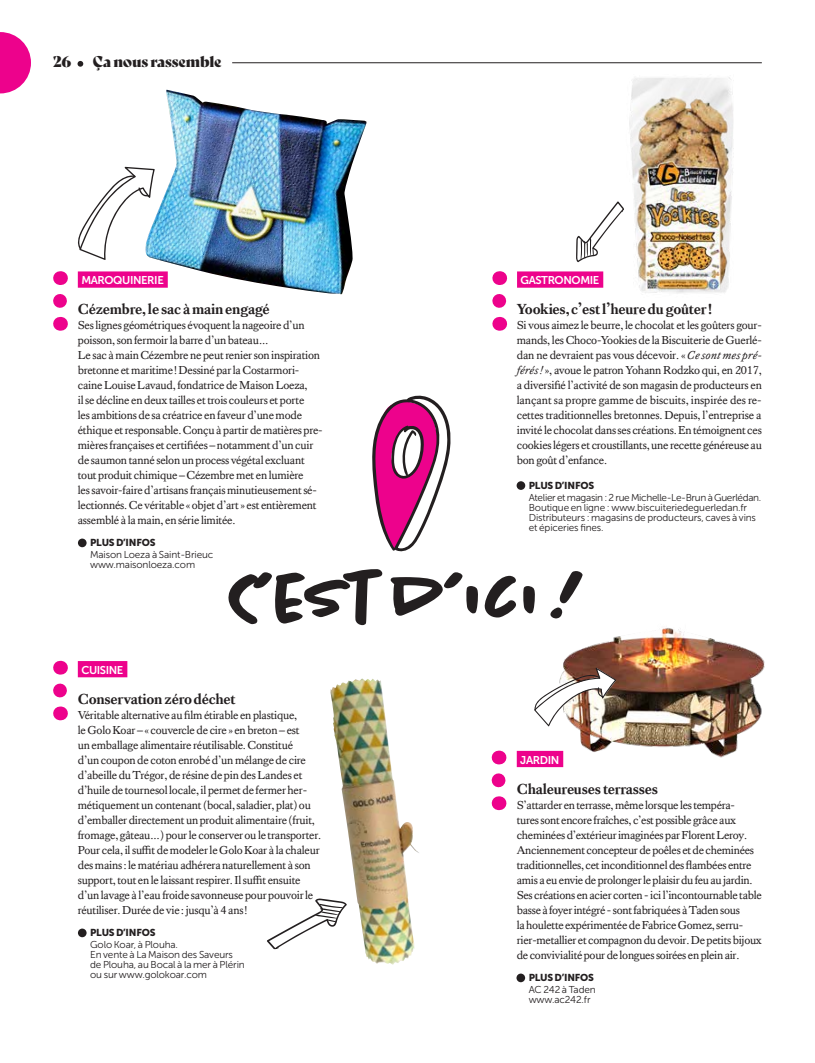
<style>
.page{position:relative;width:815px;height:1063px;background:#fff}
.page>*{position:absolute;margin:0;border:0;box-sizing:border-box;transform-origin:0 0}
.t1{font:700 66.25px "Chantal";letter-spacing:-.015em;color:#231f20}
.t2{font:700 15px "Kings Caslon";letter-spacing:-.02em;color:#231f20}
.t3{font:15px "Bely Display";letter-spacing:-.01em;color:#231f20}
.t4{font:11.88px/15px "Kings Caslon";letter-spacing:-.02em;color:#231f20}
.t5{font:11.25px "Museo Sans 700";letter-spacing:-.035em;color:#fff}
.t6{font:10px/10px "Museo Sans 300";letter-spacing:-.015em;color:#231f20}
.t7{font:10px "Museo Sans 900";letter-spacing:-.02em;color:#231f20}
.s1{font-style:italic}
</style>
<div class="page">
<img style="left:155px;top:90px;width:212px;height:205px">
<img style="left:629px;top:77px;width:105px;height:217px">
<img style="left:330px;top:678px;width:89px;height:287px">
<img style="left:555px;top:628px;width:210px;height:130px">
<svg style="left:372px;top:395px;width:79px;height:157px"></svg>
<div style="left:78px;top:271px;width:90px;height:17px;background:#ed028c"></div>
<div style="left:78px;top:661px;width:49px;height:16px;background:#ed028c"></div>
<div style="left:517px;top:751px;width:46px;height:16px;background:#ed028c"></div>
<svg style="left:576px;top:201px;width:48px;height:61px"></svg>
<svg style="left:60px;top:317px;width:1px;height:14px"></svg>
<svg style="left:53px;top:271px;width:14px;height:30px"></svg>
<svg style="left:60px;top:707px;width:1px;height:13px"></svg>
<svg style="left:53px;top:661px;width:14px;height:30px"></svg>
<svg style="left:499px;top:796px;width:1px;height:14px"></svg>
<svg style="left:492px;top:751px;width:13px;height:29px"></svg>
<div style="left:78px;top:539px;width:9px;height:8px;background:#231f20;border-radius:50%"></div>
<div style="left:78px;top:929px;width:9px;height:8px;background:#231f20;border-radius:50%"></div>
<div style="left:516px;top:974px;width:9px;height:8px;background:#231f20;border-radius:50%"></div>
<div style="left:517px;top:271px;width:86px;height:17px;background:#ed028c"></div>
<svg style="left:499px;top:317px;width:1px;height:14px"></svg>
<svg style="left:492px;top:271px;width:14px;height:30px"></svg>
<div style="left:517px;top:481px;width:8px;height:9px;background:#231f20;border-radius:50%"></div>
<svg style="left:267px;top:898px;width:80px;height:52px"></svg>
<img style="left:534px;top:668px;width:82px;height:59px">
<svg style="left:78px;top:167px;width:77px;height:93px"></svg>
<svg style="left:0;top:32px;width:31px;height:61px"></svg>
<svg style="left:78px;top:61px;width:5px;height:6px"></svg>
<hr style="left:232px;top:62px;width:530px;height:1px;background:#231f20">
<p class="t3" style="left:53px;top:49px;width:20px">26</p>
<p class="t3" style="left:93px;top:49px;width:130px">Ça nous rassemble</p>
<p class="t5" style="left:81px;top:274px;width:84px">MAROQUINERIE</p>
<p class="t2" style="left:78px;top:300px;width:194px">Cézembre, le sac à main engagé</p>
<p class="t4" style="left:78px;top:317px;width:246px">Ses lignes géométriques évoquent la nageoire d’un poisson, son fermoir la barre d’un bateau…<br>Le sac à main Cézembre ne peut renier son inspiration bretonne et maritime! Dessiné par la Costarmori&shy;caine Louise Lavaud, fondatrice de Maison Loeza,<br>il se décline en deux tailles et trois couleurs et porte<br>les ambitions de sa créatrice en faveur d’une mode éthique et responsable. Conçu à partir de matières pre&shy;mières françaises et certifiées – notamment d’un cuir de saumon tanné selon un process végétal excluant tout produit chimique – Cézembre met en lumière<br>les savoir-faire d’artisans français minutieusement sé&shy;lectionnés. Ce véritable «objet d’art» est entièrement assemblé à la main, en série limitée.</p>
<p class="t5" style="left:521px;top:274px;width:80px">GASTRONOMIE</p>
<p class="t2" style="left:517px;top:300px;width:197px">Yookies, c’est l’heure du goûter!</p>
<p class="t4" style="left:517px;top:317px;width:247px;text-align:justify">Si vous aimez le beurre, le chocolat et les goûters gour&shy;mands, les Choco-Yookies de la Biscuiterie de Guerlé&shy;dan ne devraient pas vous décevoir. «<span class="s1">Ce sont mes pré&shy;férés !</span> », avoue le patron Yohann Rodzko qui, en 2017, a diversifié l’activité de son magasin de producteurs en lançant sa propre gamme de biscuits, inspirée des re&shy;cettes traditionnelles bretonnes. Depuis, l’entreprise a invité le chocolat dans ses créations. En témoignent ces cookies légers et croustillants, une recette généreuse au bon goût d’enfance.</p>
<p class="t7" style="left:529px;top:480px;width:67px">PLUS D’INFOS</p>
<p class="t6" style="left:529px;top:492px;width:234px">Atelier et magasin : 2 rue Michelle-Le-Brun à Guerlédan.<br>Boutique en ligne : www.biscuiteriedeguerledan.fr Distributeurs : magasins de producteurs, caves à vins et épiceries fines.</p>
<p class="t7" style="left:90px;top:537px;width:67px">PLUS D’INFOS</p>
<p class="t6" style="left:90px;top:549px;width:125px">Maison Loeza à Saint-Brieuc www.maisonloeza.com</p>
<h1 class="t1" style="left:230px;top:557px;width:357px">C’EST D’ICI !</h1>
<p class="t5" style="left:81px;top:664px;width:44px">CUISINE</p>
<p class="t2" style="left:78px;top:690px;width:159px">Conservation zéro déchet</p>
<p class="t4" style="left:78px;top:707px;width:245px">Véritable alternative au film étirable en plastique,<br>le Golo Koar – « couvercle de cire » en breton – est<br>un emballage alimentaire réutilisable. Constitué<br>d’un coupon de coton enrobé d’un mélange de cire d’abeille du Trégor, de résine de pin des Landes et d’huile de tournesol locale, il permet de fermer her&shy;métiquement un contenant (bocal, saladier, plat) ou d’emballer directement un produit alimentaire (fruit, fromage, gâteau…) pour le conserver ou le transporter.<br>Pour cela, il suffit de modeler le Golo Koar à la chaleur des mains: le matériau adhérera naturellement à son support, tout en le laissant respirer. Il suffit ensuite d’un lavage à l’eau froide savonneuse pour pouvoir le réutiliser. Durée de vie: jusqu’à 4 ans!</p>
<p class="t7" style="left:90px;top:927px;width:67px">PLUS D’INFOS</p>
<p class="t6" style="left:90px;top:939px;width:156px">Golo Koar, à Plouha.<br>En vente à La Maison des Saveurs de Plouha, au Bocal à la mer à Plérin ou sur www.golokoar.com</p>
<p class="t5" style="left:520px;top:753px;width:40px">JARDIN</p>
<p class="t2" style="left:517px;top:780px;width:143px">Chaleureuses terrasses</p>
<p class="t4" style="left:517px;top:797px;width:247px">S’attarder en terrasse, même lorsque les tempéra-<br>tures sont encore fraîches, c’est possible grâce aux cheminées d’extérieur imaginées par Florent Leroy.<br>Anciennement concepteur de poêles et de cheminées traditionnelles, cet inconditionnel des flambées entre amis a eu envie de prolonger le plaisir du feu au jardin.<br>Ses créations en acier corten - ici l’incontournable table basse à foyer intégré - sont fabriquées à Taden sous<br>la houlette expérimentée de Fabrice Gomez, serru&shy;rier-metallier et compagnon du devoir. De petits bijoux de convivialité pour de longues soirées en plein air.</p>
<p class="t7" style="left:529px;top:972px;width:67px">PLUS D’INFOS</p>
<p class="t6" style="left:529px;top:984px;width:69px">AC 242 à Taden www.ac242.fr</p>
</div>
